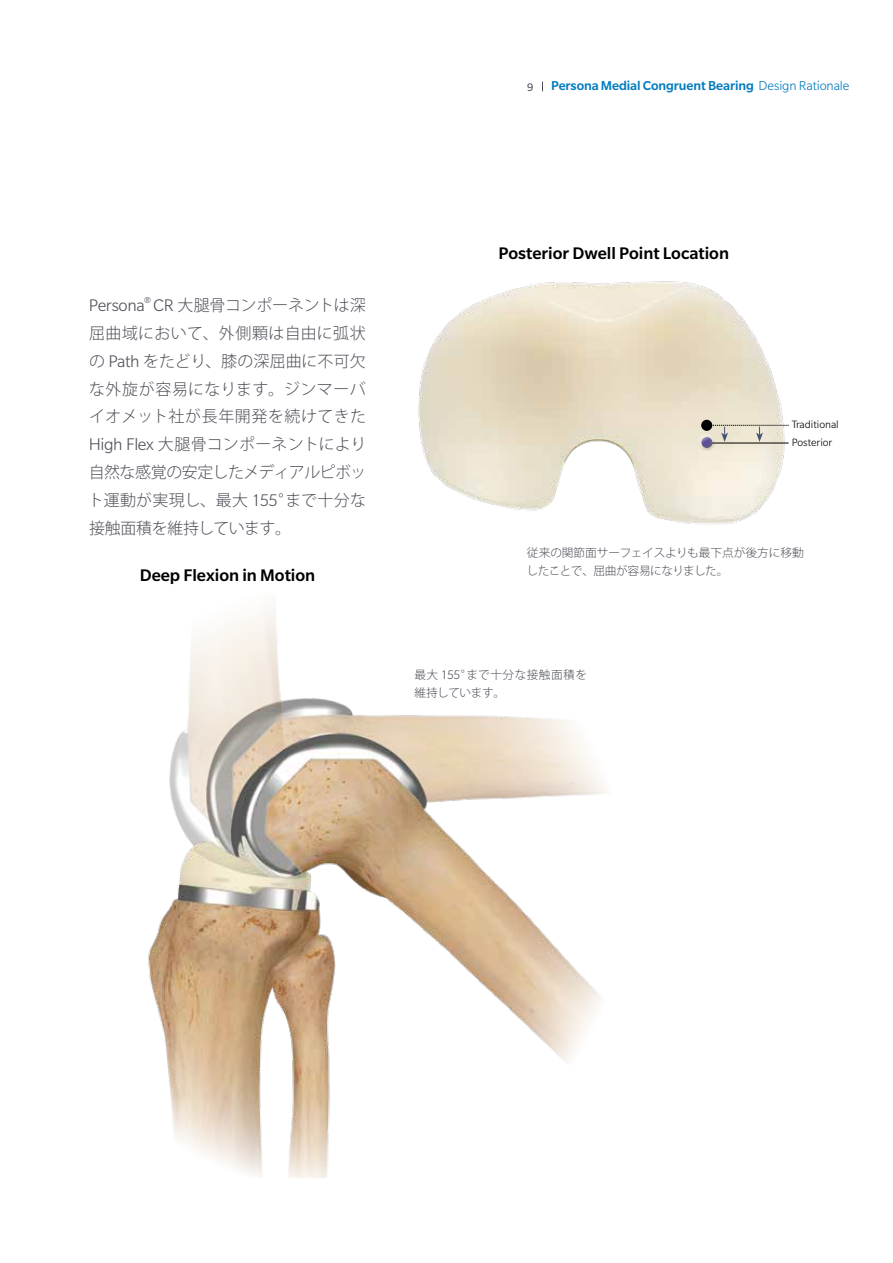
<style>
.page{position:relative;width:893px;height:1263px;background:#fff}
.page>*{position:absolute;margin:0;border:0;box-sizing:border-box;transform-origin:0 0}
.t1{font:500 18.3px "Slate Pro";color:#000}
.t2{font:300 15.9px/27.9px "Koz Go Pro";letter-spacing:-.025em;color:#4e5059;text-align:justify}
.t3{font:500 14.1px "Slate Pro";letter-spacing:-.01em;color:#007bbf}
.t4{font:300 11.7px/18px "Koz Go Pro";letter-spacing:-.015em;color:#4e5059}
.t5{font:300 11.7px/18px "Koz Go Pro";letter-spacing:.035em;color:#4e5059}
.t6{font:300 11.55px/18.3px "Slate Pro";color:#000}
.s1{font-weight:400;font-size:12px;color:#4e5059}
.s2{font-weight:300}
.s3{font-family:"Slate Pro";font-size:18.3px}
.s4{font-family:"Slate Pro";font-size:13.5px}
</style>
<div class="page">
<img style="left:148px;top:607px;width:458px;height:571px">
<img style="left:418px;top:281px;width:366px;height:244px">
<div style="left:701px;top:420px;width:11px;height:11px;background:#000;border-radius:50%"></div>
<svg style="left:688px;top:424px;width:101px;height:36px"></svg>
<p class="t3" style="left:527px;top:78px;width:323px"><span class="s1">9</span> Persona Medial Congruent Bearing <span class="s2">Design Rationale</span></p>
<p class="t2" style="left:88px;top:291px;width:280px"><span class="s3">Persona</span><sup>®</sup> <span class="s3">CR</span> 大腿骨コンポーネントは深屈曲域において、外側顆は自由に弧状の <span class="s3">Path</span> をたどり、膝の深屈曲に不可欠な外旋が容易になります。ジンマーバイオメット社が長年開発を続けてきた<span class="s3">High Flex</span> 大腿骨コンポーネントにより自然な感覚の安定したメディアルピボット運動が実現し、最大 <span class="s3">155</span>°まで十分な接触面積を維持しています。</p>
<p class="t1" style="left:140px;top:565px;width:177px">Deep Flexion in Motion</p>
<p class="t1" style="left:498px;top:243px;width:232px">Posterior Dwell Point Location</p>
<p class="t6" style="left:792px;top:415px;width:49px">Traditional<br>Posterior</p>
<p class="t4" style="left:526px;top:543px;width:279px">従来の関節面サーフェイスよりも最下点が後方に移動したことで、屈曲が容易になりました。</p>
<p class="t5" style="left:414px;top:666px;width:174px">最大 <span class="s4">155</span>°まで十分な接触面積を維持しています。</p>
</div>
